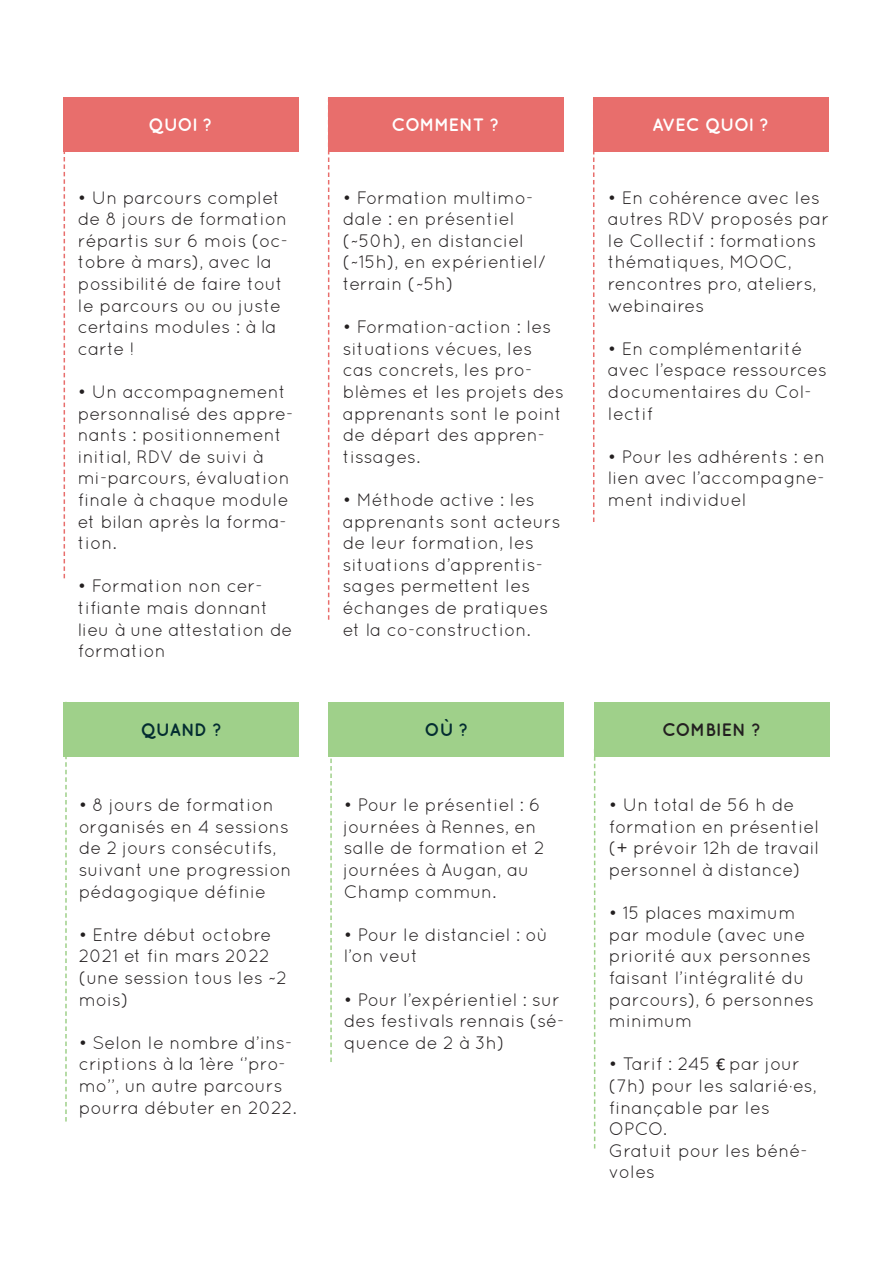
<style>
.page{position:relative;width:893px;height:1263px;background:#fff}
.page>*{position:absolute;margin:0;border:0;box-sizing:border-box;transform-origin:0 0}
.t1{font:18px/21.6px "Quicksand";color:#231f20}
.t2{font:700 18px "Quicksand";letter-spacing:-.03em;color:#fff}
.t3{font:700 18px "Quicksand";color:#032c31}
.t4{font:700 18px "Quicksand";letter-spacing:-.005em;color:#231f20}
.s1{font-family:"Calibri"}
</style>
<div class="page">
<div style="left:63px;top:97px;width:235px;height:55px;background:#e86e6c"></div>
<div style="left:328px;top:97px;width:235px;height:55px;background:#e86e6c"></div>
<div style="left:593px;top:97px;width:235px;height:55px;background:#e86e6c"></div>
<div style="left:64px;top:702px;width:235px;height:54px;background:#9fd08a"></div>
<div style="left:329px;top:702px;width:235px;height:54px;background:#9fd08a"></div>
<div style="left:594px;top:702px;width:235px;height:54px;background:#9fd08a"></div>
<svg style="left:64px;top:152px;width:1px;height:426px"></svg>
<svg style="left:328px;top:152px;width:1px;height:468px"></svg>
<svg style="left:593px;top:152px;width:1px;height:370px"></svg>
<svg style="left:65px;top:756px;width:2px;height:365px"></svg>
<svg style="left:330px;top:756px;width:2px;height:306px"></svg>
<svg style="left:594px;top:756px;width:1px;height:392px"></svg>
<p class="t2" style="left:148px;top:114px;width:66px">QUOI ?</p>
<p class="t1" style="left:78px;top:186px;width:212px">• Un parcours complet de 8 jours de formation répartis sur 6 mois (oc&shy;tobre à mars), avec la possibilité de faire tout le parcours ou ou juste certains modules : à la carte !</p>
<p class="t1" style="left:78px;top:381px;width:217px">• Un accompagnement personnalisé des appre&shy;nants : positionnement initial, RDV de suivi à mi-parcours, évaluation finale à chaque module et bilan après la forma&shy;tion.</p>
<p class="t1" style="left:78px;top:575px;width:216px">• Formation non cer&shy;tifiante mais donnant lieu à une attestation de formation</p>
<p class="t3" style="left:141px;top:719px;width:83px">QUAND ?</p>
<p class="t1" style="left:79px;top:794px;width:214px">• 8 jours de formation organisés en 4 sessions de 2 jours consécutifs, suivant une progression pédagogique définie</p>
<p class="t1" style="left:79px;top:923px;width:210px">• Entre début octobre<br>2021 et fin mars 2022 (une session tous les ~2 mois)</p>
<p class="t1" style="left:79px;top:1031px;width:219px">• Selon le nombre d’ins&shy;criptions à la 1ère ‘’pro&shy;mo’’, un autre parcours pourra débuter en 2022.</p>
<p class="t2" style="left:392px;top:114px;width:110px">COMMENT ?</p>
<p class="t1" style="left:343px;top:186px;width:204px">• Formation multimo&shy;dale : en présentiel (~50h), en distanciel (~15h), en expérientiel/ terrain (~5h)</p>
<p class="t1" style="left:343px;top:316px;width:223px">• Formation-action : les situations vécues, les cas concrets, les pro&shy;blèmes et les projets des apprenants sont le point de départ des appren&shy;tissages.</p>
<p class="t1" style="left:343px;top:489px;width:219px">• Méthode active : les apprenants sont acteurs de leur formation, les situations d’apprentis&shy;sages permettent les échanges de pratiques et la co-construction.</p>
<p class="t3" style="left:424px;top:719px;width:45px">OÙ ?</p>
<p class="t1" style="left:344px;top:794px;width:203px">• Pour le présentiel : 6 journées à Rennes, en salle de formation et 2 journées à Augan, au<br>Champ commun.</p>
<p class="t1" style="left:344px;top:923px;width:205px">• Pour le distanciel : où l’on veut</p>
<p class="t1" style="left:344px;top:988px;width:222px">• Pour l’expérientiel : sur des festivals rennais (sé&shy;quence de 2 à 3h)</p>
<p class="t2" style="left:652px;top:114px;width:118px">AVEC QUOI ?</p>
<p class="t1" style="left:608px;top:186px;width:223px">• En cohérence avec les autres RDV proposés par le Collectif : formations thématiques, MOOC, rencontres pro, ateliers, webinaires</p>
<p class="t1" style="left:608px;top:338px;width:221px">• En complémentarité avec l’espace ressources documentaires du Col&shy;lectif</p>
<p class="t1" style="left:608px;top:446px;width:219px;text-align:justify">• Pour les adhérents : en lien avec l’accompagne&shy;ment individuel</p>
<p class="t4" style="left:662px;top:719px;width:100px">COMBIEN ?</p>
<p class="t1" style="left:609px;top:794px;width:212px">• Un total de 56 h de formation en présentiel (+ prévoir 12h de travail personnel à distance)</p>
<p class="t1" style="left:609px;top:902px;width:207px">• 15 places maximum par module (avec une priorité aux personnes faisant l’intégralité du parcours), 6 personnes minimum</p>
<p class="t1" style="left:609px;top:1053px;width:210px">• Tarif : 245 <span class="s1">€</span> par jour (7h) pour les salarié·es, finançable par les<br>OPCO.</p>
<p class="t1" style="left:609px;top:1139px;width:201px">Gratuit pour les béné&shy;voles</p>
</div>
